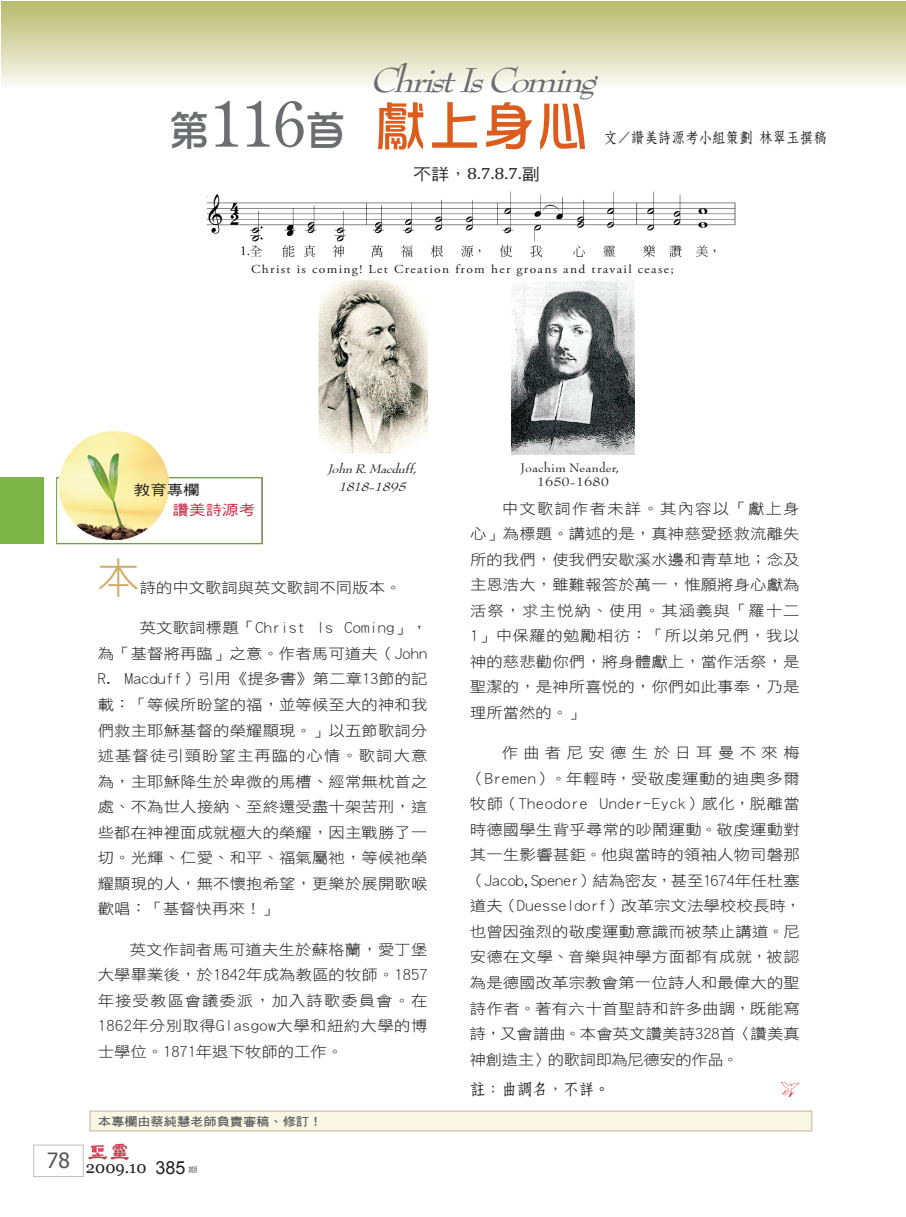
<style>
.page{position:relative;width:906px;height:1217px;background:#fff}
.page>*{position:absolute;margin:0;border:0;box-sizing:border-box;transform-origin:0 0}
.t1{font:54px "DF Hua Zong W5 WIN BF";color:#db5c1c}
.t2{font:41.85px "DF Hei W3 WIN BF";color:#d2ab66}
.t3{font:italic 37.8px "Bernhard Modern Std";color:#6c6d70;scale:1.11 1}
.t4{font:16.5px "Georgia";color:#231f20}
.t5{font:16.35px "DF Fang Song W6 WIN BF";color:#231f20;scale:.95 1}
.t6{font:16.2px "Cambria Math";color:#231f20;scale:1.11 1}
.t7{font:15px "DF Fang Song W6 WIN BF";color:#231f20;scale:.9 1}
.t8{font:14.7px/25.5px "DF Hei W3 WIN BF";letter-spacing:.01em;color:#231f20;text-align:justify;scale:1.11 1}
.t9{font:14.1px "DF Hei W5 WIN BF";color:#c8233f;scale:1.18 1}
.t10{font:14.1px "DF Hei W5 WIN BF";color:#231f20;scale:1.18 1}
.t11{font:13.5px/13.5px "Bernhard Modern Std";color:#231f20;text-align:center;scale:1.11 1}
.t12{font:italic 13.5px "Bernhard Modern Std";color:#231f20;scale:1.11 1}
.t13{font:12.15px "Adobe Garamond Pro";letter-spacing:.1em;color:#231f20;scale:1.11 1}
.t14{font:11.85px "DF Hei W7 WIN BF";color:#57585a;scale:1.11 1}
.t15{font:7.5px "DF Hei W5 WIN BF";color:#57585a;scale:1.25 1}
.s1{font-size:42px;color:#6c6d70}
.s2{font-family:"Century Old Style Std";font-size:63px;color:#6c6d70}
.s3{font-family:"DF Hei W5 WIN BF"}
.s4{font-family:"DF Hei W3 WIN BF"}
.s5{font-family:"Arial";font-size:18px}
</style>
<div class="page">
<div style="left:33px;top:1144px;width:50px;height:32px;border:1px solid #bcbdc0"></div>
<img style="left:88px;top:1143px;width:41px;height:18px">
<svg style="left:780px;top:1082px;width:19px;height:14px"></svg>
<div style="left:56px;top:477px;width:206px;height:67px;border:1px solid #7db549"></div>
<img style="left:60px;top:431px;width:109px;height:108px">
<div style="left:0;top:477px;width:44px;height:66px;background:#7db549"></div>
<div style="left:2px;top:2px;width:904px;height:88px;background:linear-gradient(to bottom,#b7ba6a,#fbfbf7)"></div>
<img style="left:207px;top:191px;width:529px;height:67px">
<img style="left:318px;top:281px;width:109px;height:173px">
<img style="left:511px;top:281px;width:123px;height:173px">
<div style="left:89px;top:1110px;width:723px;height:21px;background:#faf8e5;border:2px solid #d9c9b4"></div>
<h3 class="t3" style="left:369px;top:60px;width:216px">ChristIsComing</h3>
<h1 class="t1" style="left:168px;top:99px;width:423px"><span class="s1">第</span><span class="s2">116</span><span class="s1">首</span> 獻上身心</h1>
<p class="t7" style="left:604px;top:130px;width:249px">文／讚美詩源考小組策劃 林翠玉撰稿</p>
<p class="t6" style="left:413px;top:164px;width:116px"><span class="s3">不詳</span><span class="s4">，</span>8.7.8.7.<span class="s3">副</span></p>
<p class="t13" style="left:251px;top:262px;width:382px">Christ is coming! Let Creation from her groans and travail cease;</p>
<p class="t12" style="left:327px;top:461px;width:85px">JohnR.Macduff,</p>
<p class="t10" style="left:134px;top:482px;width:57px">教育專欄</p>
<p class="t12" style="left:338px;top:479px;width:66px">1818-1895</p>
<p class="t9" style="left:173px;top:502px;width:71px">讚美詩源考</p>
<h2 class="t2" style="left:98px;top:556px;width:43px">本</h2>
<p class="t8" style="left:140px;top:574px;width:237px">詩的中文歌詞與英文歌詞不同版本。</p>
<p class="t8" style="left:98px;top:615px;width:298px;text-indent:42px">英文歌詞標題「Christ Is Coming」，為「基督將再臨」之意。作者馬可道夫（John R. Macduff）引用《提多書》第二章13節的記載：「等候所盼望的福，並等候至大的神和我們救主耶穌基督的榮耀顯現。」以五節歌詞分述基督徒引頸盼望主再臨的心情。歌詞大意為，主耶穌降生於卑微的馬槽、經常無枕首之處、不為世人接納、至終還受盡十架苦刑，這些都在神裡面成就極大的榮耀，因主戰勝了一切。光輝、仁愛、和平、福氣屬祂，等候祂榮耀顯現的人，無不懷抱希望，更樂於展開歌喉歡唱：「基督快再來！」</p>
<p class="t8" style="left:98px;top:936px;width:298px;text-indent:32px">英文作詞者馬可道夫生於蘇格蘭，愛丁堡大學畢業後，於1842年成為教區的牧師。1857年接受教區會議委派，加入詩歌委員會。在1862年分別取得Glasgow大學和紐約大學的博士學位。1871年退下牧師的工作。</p>
<p class="t14" style="left:98px;top:1114px;width:204px">本專欄由蔡純慧老師負責審稿、修訂！</p>
<p class="t4" style="left:47px;top:1157px;width:140px"><sup>78</sup> 2009.10 <span class="s5">385</span></p>
<p class="t15" style="left:188px;top:1165px;width:9px">期</p>
<p class="t11" style="left:520px;top:461px;width:90px">Joachim Neander,<br>1650-1680</p>
<p class="t8" style="left:470px;top:495px;width:298px;text-indent:32px">中文歌詞作者未詳。其內容以「獻上身心」為標題。講述的是，真神慈愛拯救流離失所的我們，使我們安歇溪水邊和青草地；念及主恩浩大，雖難報答於萬一，惟願將身心獻為活祭，求主悅納、使用。其涵義與「羅十二1」中保羅的勉勵相彷：「所以弟兄們，我以神的慈悲勸你們，將身體獻上，當作活祭，是聖潔的，是神所喜悅的，你們如此事奉，乃是理所當然的。」</p>
<p class="t8" style="left:468px;top:740px;width:301px;text-indent:33px">作曲者尼安德生於日耳曼不來梅（Bremen）。年輕時，受敬虔運動的迪奧多爾牧師（Theodore Under-Eyck）感化，脫離當時德國學生背乎尋常的吵鬧運動。敬虔運動對其一生影響甚鉅。他與當時的領袖人物司磐那（Jacob,Spener）結為密友，甚至1674年任杜塞道夫（Duesseldorf）改革宗文法學校校長時，也曾因強烈的敬虔運動意識而被禁止講道。尼安德在文學、音樂與神學方面都有成就，被認為是德國改革宗教會第一位詩人和最偉大的聖詩作者。著有六十首聖詩和許多曲調，既能寫詩，又會譜曲。本會英文讚美詩328首〈讚美真神創造主〉的歌詞即為尼德安的作品。</p>
<p class="t5" style="left:470px;top:1080px;width:149px">註：曲調名，不詳。</p>
</div>
